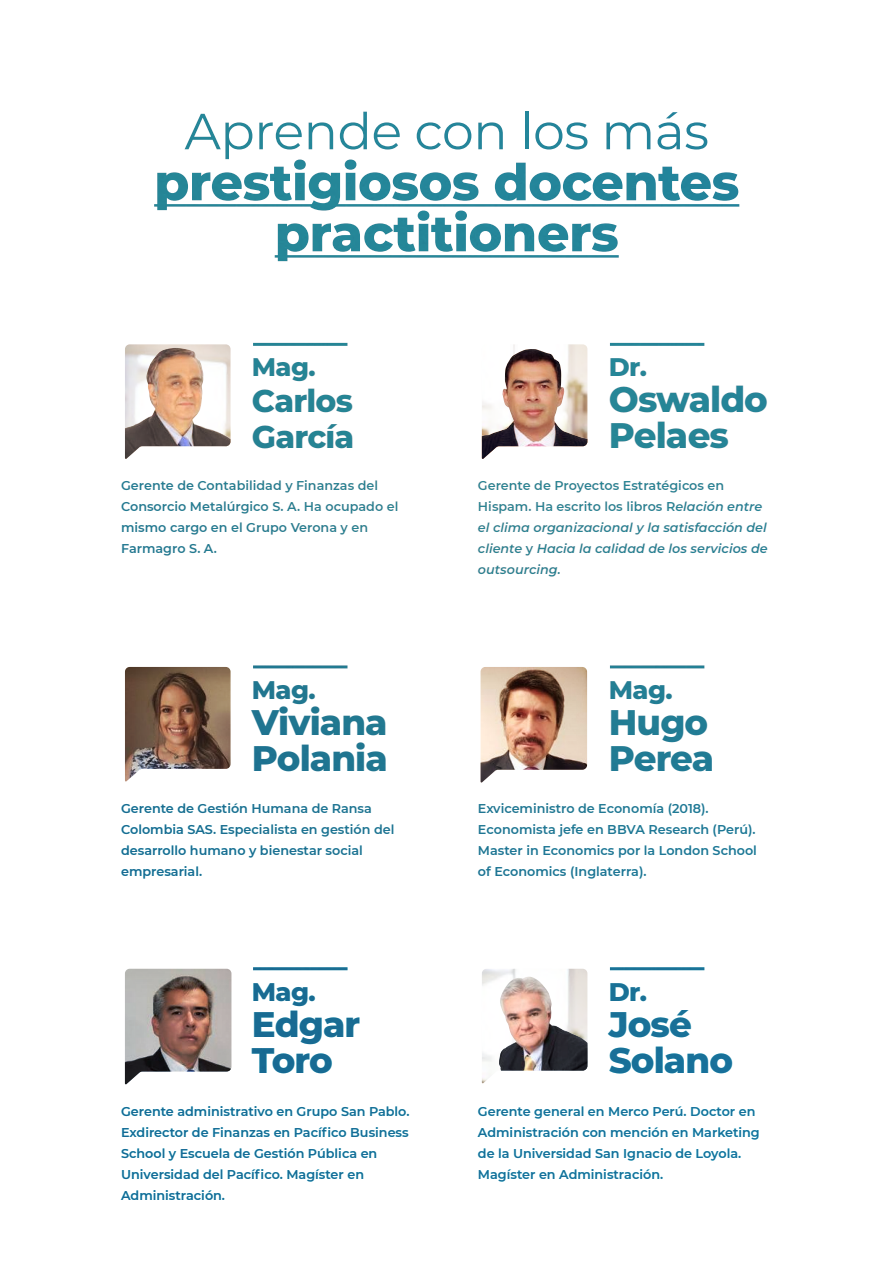
<style>
.page{position:relative;width:893px;height:1263px;background:#fff}
.page>*{position:absolute;margin:0;border:0;box-sizing:border-box;transform-origin:0 0}
.t1{font:800 50.7px/51px "Montserrat";letter-spacing:-.01em;color:#20809e;text-align:center}
.t2{font:50.7px "Montserrat";letter-spacing:-.01em;color:#20809e}
.t3{font:800 35.55px/36px "Montserrat";letter-spacing:-.025em;color:#20809e}
.t4{font:800 31.5px/36px "Montserrat";letter-spacing:-.025em;color:#20809e}
.t5{font:800 25.5px "Montserrat";letter-spacing:-.025em;color:#20809e}
.t6{font:600 12.75px/21px "Montserrat";color:#20809e}
.t7{font:italic 600 12.75px/21px "Montserrat";color:#20809e}
.s1{font-style:normal}
</style>
<div class="page">
<img style="left:124px;top:204px;width:616px;height:881px">
<h1 class="t2" style="left:184px;top:96px;width:526px">Aprende con los más</h1>
<h1 class="t1" style="left:154px;top:154px;width:587px">prestigiosos docentes practitioners</h1>
<h3 class="t5" style="left:252px;top:348px;width:65px">Mag.</h3>
<h3 class="t4" style="left:252px;top:381px;width:104px">Carlos<br>García</h3>
<p class="t6" style="left:121px;top:475px;width:279px">Gerente de Contabilidad y Finanzas del<br>Consorcio Metalúrgico S. A. Ha ocupado el mismo cargo en el Grupo Verona y en<br>Farmagro S. A.</p>
<h3 class="t5" style="left:252px;top:671px;width:65px">Mag.</h3>
<h2 class="t3" style="left:252px;top:702px;width:137px">Viviana<br>Polania</h2>
<p class="t6" style="left:121px;top:797px;width:275px">Gerente de Gestión Humana de Ransa<br>Colombia SAS. Especialista en gestión del desarrollo humano y bienestar social empresarial.</p>
<h3 class="t5" style="left:252px;top:973px;width:65px">Mag.</h3>
<h2 class="t3" style="left:252px;top:1004px;width:110px">Edgar<br>Toro</h2>
<p class="t6" style="left:121px;top:1100px;width:290px">Gerente administrativo en Grupo San Pablo.<br>Exdirector de Finanzas en Pacífico Business School y Escuela de Gestión Pública en Universidad del Pacífico. Magíster en Administración.</p>
<h3 class="t5" style="left:609px;top:348px;width:40px">Dr.</h3>
<h2 class="t3" style="left:609px;top:380px;width:161px">Oswaldo<br>Pelaes</h2>
<p class="t7" style="left:478px;top:475px;width:291px"><span class="s1">Gerente de Proyectos Estratégicos en Hispam. Ha escrito los libros R</span>elación entre el clima organizacional y la satisfacción del cliente <span class="s1">y</span> Hacia la calidad de los servicios de outsourcing.</p>
<h3 class="t5" style="left:609px;top:671px;width:65px">Mag.</h3>
<h2 class="t3" style="left:609px;top:702px;width:107px">Hugo<br>Perea</h2>
<p class="t6" style="left:478px;top:797px;width:280px">Exviceministro de Economía (2018).<br>Economista jefe en BBVA Research (Perú).<br>Master in Economics por la London School of Economics (Inglaterra).</p>
<h3 class="t5" style="left:609px;top:973px;width:40px">Dr.</h3>
<h2 class="t3" style="left:609px;top:1004px;width:126px">José<br>Solano</h2>
<p class="t6" style="left:478px;top:1100px;width:283px">Gerente general en Merco Perú. Doctor en Administración con mención en Marketing de la Universidad San Ignacio de Loyola.<br>Magíster en Administración.</p>
</div>
